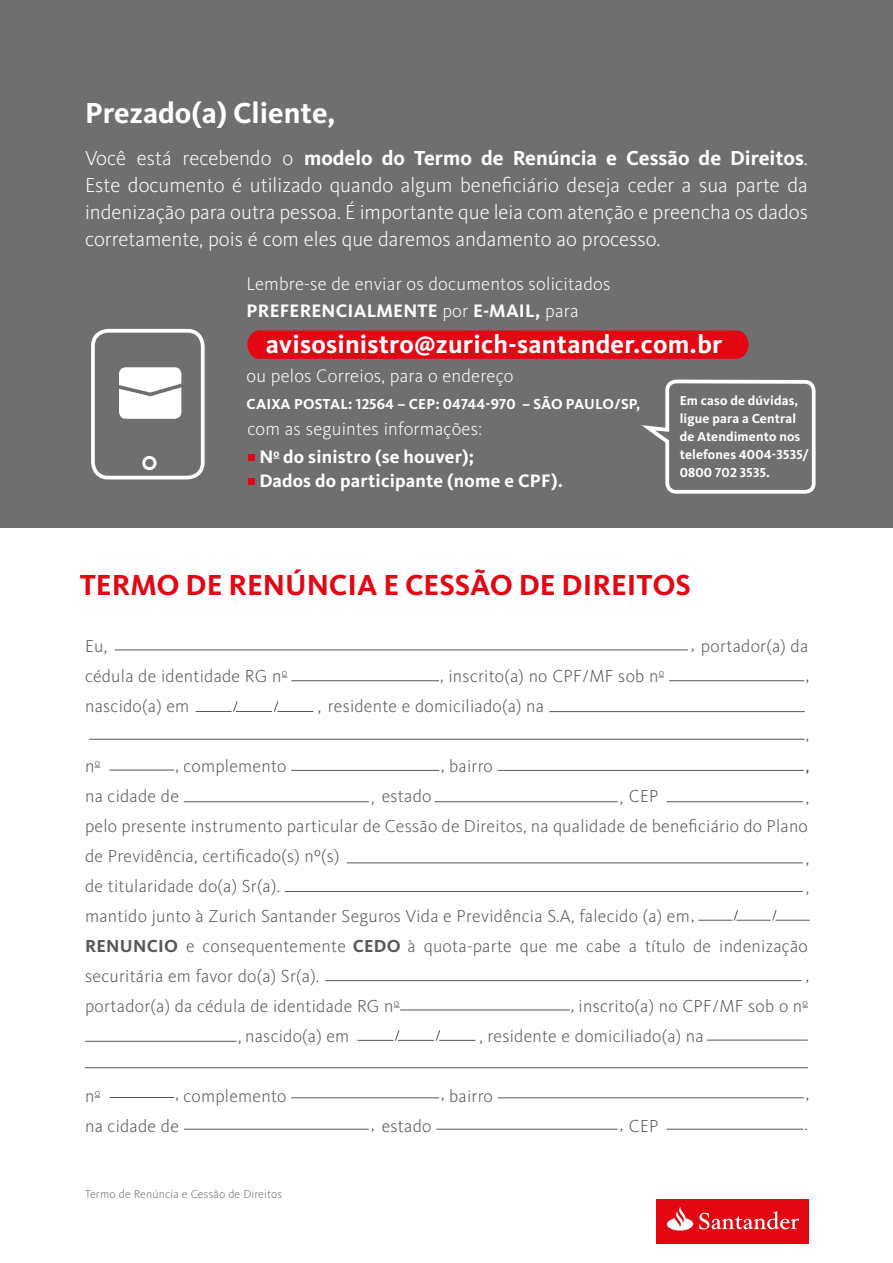
<style>
.page{position:relative;width:893px;height:1263px;background:#fff}
.page>*{position:absolute;margin:0;border:0;box-sizing:border-box;transform-origin:0 0}
.t1{font:700 30px "Kievit OT";color:#e30613}
.t2{font:700 30px "Kievit OT";color:#fff}
.t3{font:700 26.25px "Kievit OT";letter-spacing:.01em;color:#fff}
.t4{font:300 21px/27px "Kievit OT";color:#fff;text-align:justify}
.t5{font:300 18.75px/27px "Kievit OT";letter-spacing:.01em;color:#fff}
.t6{font:700 18.75px "Kievit OT";letter-spacing:.01em;color:#fff}
.t7{font:300 18px/30px "Kievit OT";letter-spacing:.015em;color:#575756}
.t8{font:700 15px "Kievit OT";letter-spacing:.01em;color:#fff}
.t9{font:700 13.5px/18px "Kievit OT";letter-spacing:.01em;color:#fff}
.t10{font:300 12px "Kievit OT";letter-spacing:.01em;color:#706f6f}
.s1{font-weight:700}
</style>
<div class="page">
<div style="left:0;top:0;width:893px;height:527px;background:#706f6f"></div>
<div style="left:119px;top:367px;width:62px;height:52px;background:#fff;border-radius:7px"></div>
<svg style="left:119px;top:380px;width:63px;height:18px"></svg>
<div style="left:91px;top:329px;width:114px;height:150px;border:4px solid #fff;border-radius:15px"></div>
<div style="left:142px;top:456px;width:15px;height:14px;border:3px solid #fff;border-radius:50%"></div>
<div style="left:248px;top:455px;width:7px;height:6px;background:#e30613"></div>
<div style="left:248px;top:478px;width:7px;height:6px;background:#e30613"></div>
<div style="left:656px;top:1199px;width:153px;height:45px;background:#e30613"></div>
<svg style="left:667px;top:1207px;width:26px;height:23px"></svg>
<svg style="left:699px;top:1211px;width:100px;height:18px"></svg>
<hr style="left:115px;top:649px;width:573px;height:1px;background:#575756">
<hr style="left:325px;top:980px;width:476px;height:1px;background:#575756">
<hr style="left:196px;top:711px;width:36px;height:1px;background:#575756">
<hr style="left:236px;top:711px;width:36px;height:1px;background:#575756">
<svg style="left:233px;top:701px;width:5px;height:11px"></svg>
<svg style="left:273px;top:701px;width:6px;height:11px"></svg>
<hr style="left:277px;top:711px;width:36px;height:1px;background:#575756">
<hr style="left:698px;top:920px;width:34px;height:1px;background:#575756">
<hr style="left:736px;top:920px;width:34px;height:1px;background:#575756">
<svg style="left:733px;top:910px;width:6px;height:11px"></svg>
<svg style="left:772px;top:910px;width:5px;height:11px"></svg>
<hr style="left:776px;top:920px;width:34px;height:1px;background:#575756">
<hr style="left:549px;top:711px;width:256px;height:1px;background:#575756">
<hr style="left:109px;top:770px;width:65px;height:1px;background:#575756">
<hr style="left:291px;top:680px;width:148px;height:1px;background:#575756">
<hr style="left:291px;top:770px;width:148px;height:1px;background:#575756">
<hr style="left:497px;top:770px;width:307px;height:1px;background:#575756">
<hr style="left:184px;top:801px;width:185px;height:1px;background:#575756">
<hr style="left:435px;top:801px;width:183px;height:1px;background:#575756">
<hr style="left:666px;top:801px;width:137px;height:1px;background:#575756">
<hr style="left:669px;top:680px;width:135px;height:1px;background:#575756">
<hr style="left:89px;top:739px;width:716px;height:1px;background:#575756">
<hr style="left:347px;top:862px;width:456px;height:1px;background:#575756">
<hr style="left:358px;top:1040px;width:36px;height:1px;background:#575756">
<hr style="left:398px;top:1040px;width:36px;height:1px;background:#575756">
<svg style="left:395px;top:1030px;width:5px;height:11px"></svg>
<svg style="left:435px;top:1030px;width:6px;height:11px"></svg>
<hr style="left:439px;top:1040px;width:36px;height:1px;background:#575756">
<hr style="left:400px;top:1009px;width:170px;height:1px;background:#575756">
<hr style="left:85px;top:1041px;width:152px;height:1px;background:#575756">
<hr style="left:707px;top:1040px;width:101px;height:1px;background:#575756">
<hr style="left:85px;top:1067px;width:723px;height:1px;background:#575756">
<hr style="left:109px;top:1097px;width:65px;height:1px;background:#575756">
<hr style="left:291px;top:1097px;width:148px;height:1px;background:#575756">
<hr style="left:497px;top:1097px;width:307px;height:1px;background:#575756">
<hr style="left:184px;top:1129px;width:185px;height:1px;background:#575756">
<hr style="left:436px;top:1129px;width:182px;height:1px;background:#575756">
<hr style="left:666px;top:1129px;width:137px;height:1px;background:#575756">
<svg style="left:643px;top:379px;width:173px;height:115px"></svg>
<div style="left:256px;top:330px;width:482px;height:29px;background:#e30613;border-radius:5px"></div>
<div style="left:247px;top:330px;width:24px;height:29px;background:#e30613;border-radius:50%"></div>
<div style="left:725px;top:330px;width:23px;height:29px;background:#e30613;border-radius:50%"></div>
<hr style="left:285px;top:891px;width:518px;height:1px;background:#575756">
<p class="t2" style="left:85px;top:95px;width:252px">Prezado(a) Cliente,</p>
<p class="t4" style="left:85px;top:145px;width:724px">Você está recebendo o <span class="s1">modelo do Termo de Renúncia e Cessão de Direitos</span>.<br>Este documento é utilizado quando algum beneficiário deseja ceder a sua parte da indenização para outra pessoa. É importante que leia com atenção e preencha os dados corretamente, pois é com eles que daremos andamento ao processo.</p>
<p class="t5" style="left:247px;top:270px;width:365px">Lembre-se de enviar os documentos solicitados<br><span class="s1">PREFERENCIALMENTE</span> por <span class="s1">E-MAIL,</span> para</p>
<p class="t3" style="left:266px;top:329px;width:458px">avisosinistro@zurich-santander.com.br</p>
<p class="t5" style="left:247px;top:362px;width:269px">ou pelos Correios, para o endereço</p>
<p class="t8" style="left:247px;top:395px;width:395px">CAIXA POSTAL: 12564 – CEP: 04744-970 – SÃO PAULO/SP,</p>
<p class="t5" style="left:247px;top:416px;width:236px">com as seguintes informações:</p>
<p class="t6" style="left:259px;top:446px;width:216px">N<sup>o</sup> do sinistro (se houver);</p>
<p class="t6" style="left:259px;top:470px;width:305px">Dados do participante (nome e CPF).</p>
<p class="t9" style="left:680px;top:391px;width:120px">Em caso de dúvidas,</p>
<p class="t9" style="left:680px;top:409px;width:122px">ligue para a Central de Atendimento nos</p>
<p class="t9" style="left:680px;top:445px;width:131px">telefones 4004-3535/<br>0800 702 3535.</p>
<p class="t1" style="left:80px;top:567px;width:613px">TERMO DE RENÚNCIA E CESSÃO DE DIREITOS</p>
<p class="t7" style="left:85px;top:631px;width:24px">Eu,</p>
<p class="t7" style="left:691px;top:631px;width:119px">, portador(a) da</p>
<p class="t7" style="left:85px;top:661px;width:204px">cédula de identidade RG n<sup>o</sup></p>
<p class="t7" style="left:440px;top:661px;width:226px">, inscrito(a) no CPF/MF sob n<sup>o</sup></p>
<p class="t7" style="left:85px;top:691px;width:106px">nascido(a) em</p>
<p class="t7" style="left:318px;top:691px;width:228px">, residente e domiciliado(a) na</p>
<p class="t7" style="left:806px;top:661px;width:5px">,</p>
<p class="t7" style="left:806px;top:719px;width:5px">,</p>
<p class="t7" style="left:85px;top:751px;width:17px">n<sup>o</sup></p>
<p class="t7" style="left:175px;top:751px;width:113px">, complemento</p>
<p class="t7" style="left:441px;top:751px;width:53px">, bairro</p>
<p class="t7" style="left:85px;top:781px;width:95px">na cidade de</p>
<p class="t7" style="left:371px;top:781px;width:62px">, estado</p>
<p class="t7" style="left:620px;top:781px;width:40px">, CEP</p>
<p class="t7" style="left:85px;top:811px;width:724px">pelo presente instrumento particular de Cessão de Direitos, na qualidade de beneficiário do Plano de Previdência, certificado(s) nº(s)</p>
<p class="t7" style="left:85px;top:871px;width:197px">de titularidade do(a) Sr(a).</p>
<p class="t7" style="left:85px;top:901px;width:724px">mantido junto à Zurich Santander Seguros Vida e Previdência S.A, falecido (a) em,<br><span class="s1">RENUNCIO</span> e consequentemente <span class="s1">CEDO</span> à quota-parte que me cabe a título de indenização securitária em favor do(a) Sr(a).</p>
<p class="t7" style="left:85px;top:991px;width:316px">portador(a) da cédula de identidade RG n<sup>o</sup></p>
<p class="t7" style="left:571px;top:991px;width:239px">, inscrito(a) no CPF/MF sob o n<sup>o</sup></p>
<p class="t7" style="left:238px;top:1021px;width:113px">, nascido(a) em</p>
<p class="t7" style="left:479px;top:1021px;width:226px">, residente e domiciliado(a) na</p>
<p class="t7" style="left:806px;top:751px;width:5px">,</p>
<p class="t7" style="left:806px;top:782px;width:5px">,</p>
<p class="t7" style="left:806px;top:843px;width:5px">,</p>
<p class="t7" style="left:806px;top:872px;width:5px">,</p>
<p class="t7" style="left:806px;top:960px;width:5px">,</p>
<p class="t7" style="left:85px;top:1081px;width:17px">n<sup>o</sup></p>
<p class="t7" style="left:184px;top:1081px;width:105px">complemento</p>
<p class="t7" style="left:449px;top:1081px;width:45px">bairro</p>
<p class="t7" style="left:85px;top:1111px;width:95px">na cidade de</p>
<p class="t7" style="left:371px;top:1111px;width:62px">, estado</p>
<p class="t7" style="left:620px;top:1111px;width:40px">, CEP</p>
<p class="t7" style="left:175px;top:1078px;width:5px">,</p>
<p class="t7" style="left:441px;top:1078px;width:5px">,</p>
<p class="t7" style="left:806px;top:1078px;width:5px">,</p>
<p class="t7" style="left:805px;top:1109px;width:5px">.</p>
<p class="t10" style="left:85px;top:1187px;width:199px">Termo de Renúncia e Cessão de Direitos</p>
</div>
